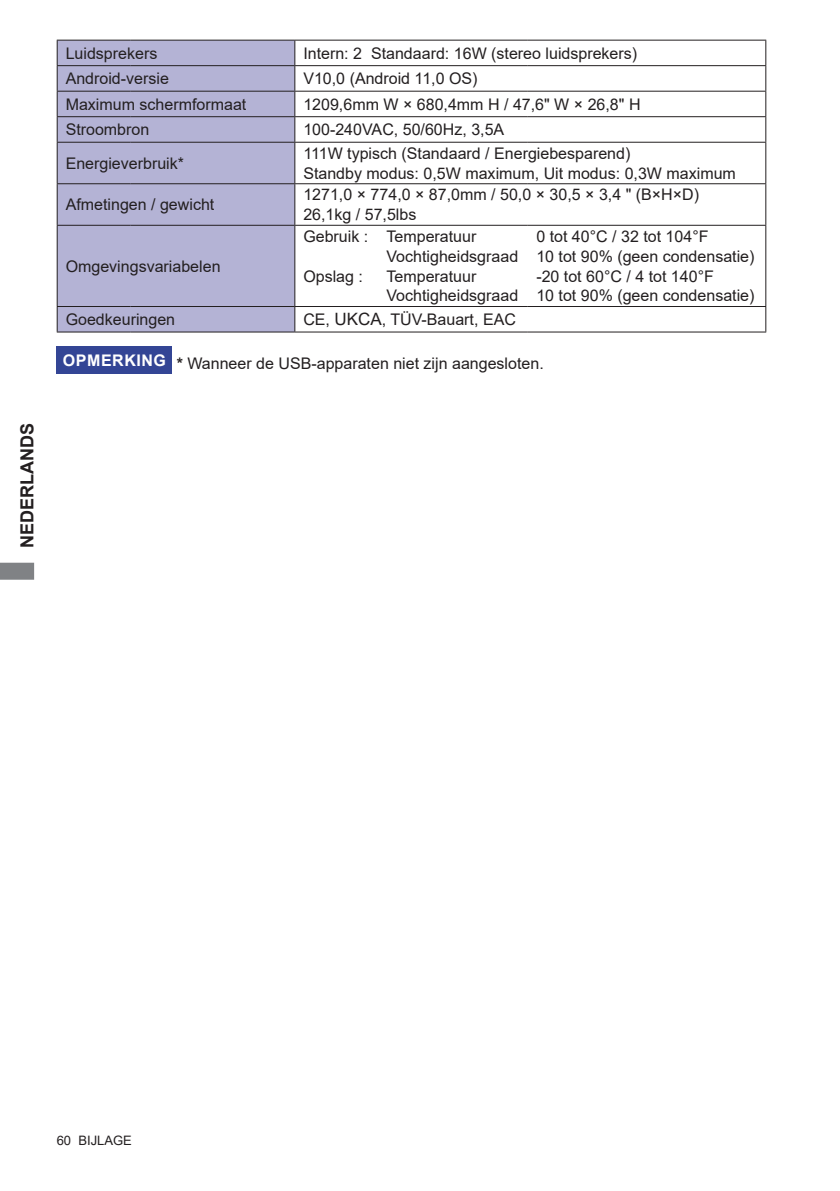
<style>
.page{position:relative;width:840px;height:1191px;background:#fff}
.page>*{position:absolute;margin:0;border:0;box-sizing:border-box;transform-origin:0 0}
.t1{font:700 18px "Arial";color:#231f20}
.t2{font:16px/19.8px "Arial";color:#231f20}
.t3{font:13px "Arial";color:#231f20}
.s1{font-size:17px}
.s2{font-weight:700}
</style>
<div class="page">
<svg style="left:0;top:562px;width:34px;height:18px"></svg>
<div style="left:57px;top:346px;width:115px;height:28px;background:#334595"></div>
<div style="left:58px;top:41px;width:236px;height:290px;background:#b4b3d5"></div>
<hr style="left:57px;top:40px;width:73px;height:1px;background:#231f20">
<hr style="left:130px;top:40px;width:165px;height:1px;background:#231f20">
<hr style="left:295px;top:40px;width:83px;height:1px;background:#231f20">
<hr style="left:378px;top:40px;width:149px;height:1px;background:#231f20">
<hr style="left:527px;top:40px;width:238px;height:1px;background:#231f20">
<hr style="left:57px;top:65px;width:73px;height:1px;background:#231f20">
<hr style="left:130px;top:65px;width:165px;height:1px;background:#231f20">
<hr style="left:295px;top:65px;width:83px;height:1px;background:#231f20">
<hr style="left:378px;top:65px;width:149px;height:1px;background:#231f20">
<hr style="left:527px;top:65px;width:238px;height:1px;background:#231f20">
<hr style="left:57px;top:91px;width:73px;height:1px;background:#231f20">
<hr style="left:130px;top:91px;width:165px;height:1px;background:#231f20">
<hr style="left:295px;top:91px;width:83px;height:1px;background:#231f20">
<hr style="left:378px;top:91px;width:149px;height:1px;background:#231f20">
<hr style="left:527px;top:91px;width:238px;height:1px;background:#231f20">
<hr style="left:57px;top:116px;width:73px;height:1px;background:#231f20">
<svg style="left:57px;top:41px;width:1px;height:101px"></svg>
<hr style="left:130px;top:116px;width:165px;height:1px;background:#231f20">
<hr style="left:295px;top:116px;width:83px;height:1px;background:#231f20">
<svg style="left:294px;top:41px;width:1px;height:101px"></svg>
<hr style="left:378px;top:116px;width:149px;height:1px;background:#231f20">
<hr style="left:527px;top:116px;width:238px;height:1px;background:#231f20">
<svg style="left:765px;top:41px;width:1px;height:101px"></svg>
<hr style="left:57px;top:142px;width:73px;height:1px;background:#231f20">
<hr style="left:57px;top:143px;width:1px;height:40px;background:#231f20">
<hr style="left:130px;top:142px;width:165px;height:1px;background:#231f20">
<hr style="left:295px;top:142px;width:83px;height:1px;background:#231f20">
<hr style="left:294px;top:143px;width:1px;height:40px;background:#231f20">
<hr style="left:378px;top:142px;width:149px;height:1px;background:#231f20">
<hr style="left:527px;top:142px;width:238px;height:1px;background:#231f20">
<hr style="left:765px;top:143px;width:1px;height:40px;background:#231f20">
<hr style="left:57px;top:183px;width:73px;height:1px;background:#231f20">
<hr style="left:57px;top:184px;width:1px;height:41px;background:#231f20">
<hr style="left:130px;top:183px;width:165px;height:1px;background:#231f20">
<hr style="left:295px;top:183px;width:83px;height:1px;background:#231f20">
<hr style="left:294px;top:184px;width:1px;height:41px;background:#231f20">
<hr style="left:378px;top:183px;width:149px;height:1px;background:#231f20">
<hr style="left:527px;top:183px;width:238px;height:1px;background:#231f20">
<hr style="left:765px;top:184px;width:1px;height:41px;background:#231f20">
<hr style="left:57px;top:225px;width:73px;height:1px;background:#231f20">
<hr style="left:57px;top:226px;width:1px;height:80px;background:#231f20">
<hr style="left:130px;top:225px;width:165px;height:1px;background:#231f20">
<hr style="left:57px;top:306px;width:73px;height:1px;background:#231f20">
<svg style="left:57px;top:307px;width:1px;height:24px"></svg>
<hr style="left:130px;top:306px;width:165px;height:1px;background:#231f20">
<svg style="left:294px;top:307px;width:1px;height:24px"></svg>
<svg style="left:765px;top:307px;width:1px;height:24px"></svg>
<hr style="left:57px;top:331px;width:73px;height:1px;background:#231f20">
<hr style="left:130px;top:331px;width:165px;height:1px;background:#231f20">
<hr style="left:295px;top:331px;width:83px;height:1px;background:#231f20">
<hr style="left:378px;top:331px;width:149px;height:1px;background:#231f20">
<hr style="left:527px;top:331px;width:238px;height:1px;background:#231f20">
<hr style="left:295px;top:225px;width:83px;height:1px;background:#231f20">
<hr style="left:294px;top:226px;width:1px;height:80px;background:#231f20">
<hr style="left:378px;top:225px;width:149px;height:1px;background:#231f20">
<hr style="left:527px;top:225px;width:238px;height:1px;background:#231f20">
<hr style="left:765px;top:226px;width:1px;height:80px;background:#231f20">
<hr style="left:295px;top:306px;width:83px;height:1px;background:#231f20">
<hr style="left:378px;top:306px;width:149px;height:1px;background:#231f20">
<hr style="left:527px;top:306px;width:238px;height:1px;background:#231f20">
<p class="t1" style="left:14px;top:548px;width:126px;rotate:-90deg">NEDERLANDS</p>
<p class="t2" style="left:66px;top:43px;width:93px">Luidsprekers</p>
<p class="t2" style="left:303px;top:43px;width:335px">Intern: 2 Standaard: 16W (stereo luidsprekers)</p>
<p class="t2" style="left:66px;top:69px;width:105px">Android-versie</p>
<p class="t2" style="left:303px;top:69px;width:176px">V10,0 (Android 11,0 OS)</p>
<p class="t2" style="left:66px;top:94px;width:182px">Maximum schermformaat</p>
<p class="t2" style="left:303px;top:94px;width:338px">1209,6mm W × 680,4mm H / 47,6" W × 26,8" H</p>
<p class="t2" style="left:66px;top:120px;width:85px">Stroombron</p>
<p class="t2" style="left:303px;top:120px;width:202px">100-240VAC, 50/60Hz, 3,5A</p>
<p class="t2" style="left:66px;top:153px;width:120px">Energieverbruik*</p>
<p class="t2" style="left:303px;top:143px;width:434px">111W typisch (Standaard / Energiebesparend)<br>Standby modus: 0,5W maximum, Uit modus: 0,3W maximum</p>
<p class="t2" style="left:66px;top:195px;width:150px">Afmetingen / gewicht</p>
<p class="t2" style="left:303px;top:185px;width:397px">1271,0 × 774,0 × 87,0mm / 50,0 × 30,5 × 3,4 " (B×H×D)<br>26,1kg / 57,5lbs</p>
<p class="t2" style="left:66px;top:256px;width:156px">Omgevingsvariabelen</p>
<p class="t2" style="left:303px;top:226px;width:66px">Gebruik :</p>
<p class="t2" style="left:303px;top:266px;width:61px">Opslag :</p>
<p class="t2" style="left:386px;top:226px;width:133px">Temperatuur<br>Vochtigheidsgraad<br>Temperatuur<br>Vochtigheidsgraad</p>
<p class="t2" style="left:536px;top:226px;width:219px">0 tot 40°C / 32 tot 104°F<br>10 tot 90% (geen condensatie) -20 tot 60°C / 4 tot 140°F<br>10 tot 90% (geen condensatie)</p>
<p class="t2" style="left:66px;top:309px;width:111px">Goedkeuringen</p>
<p class="t2" style="left:303px;top:309px;width:214px">CE, <span class="s1">UKCA</span>, TÜV-Bauart, EAC</p>
<p class="t2" style="left:63px;top:353px;width:482px"><sup>OPMERKING</sup> <span class="s2">*</span> Wanneer de USB-apparaten niet zijn aangesloten.</p>
<p class="t3" style="left:57px;top:1131px;width:77px">60 BIJLAGE</p>
</div>
